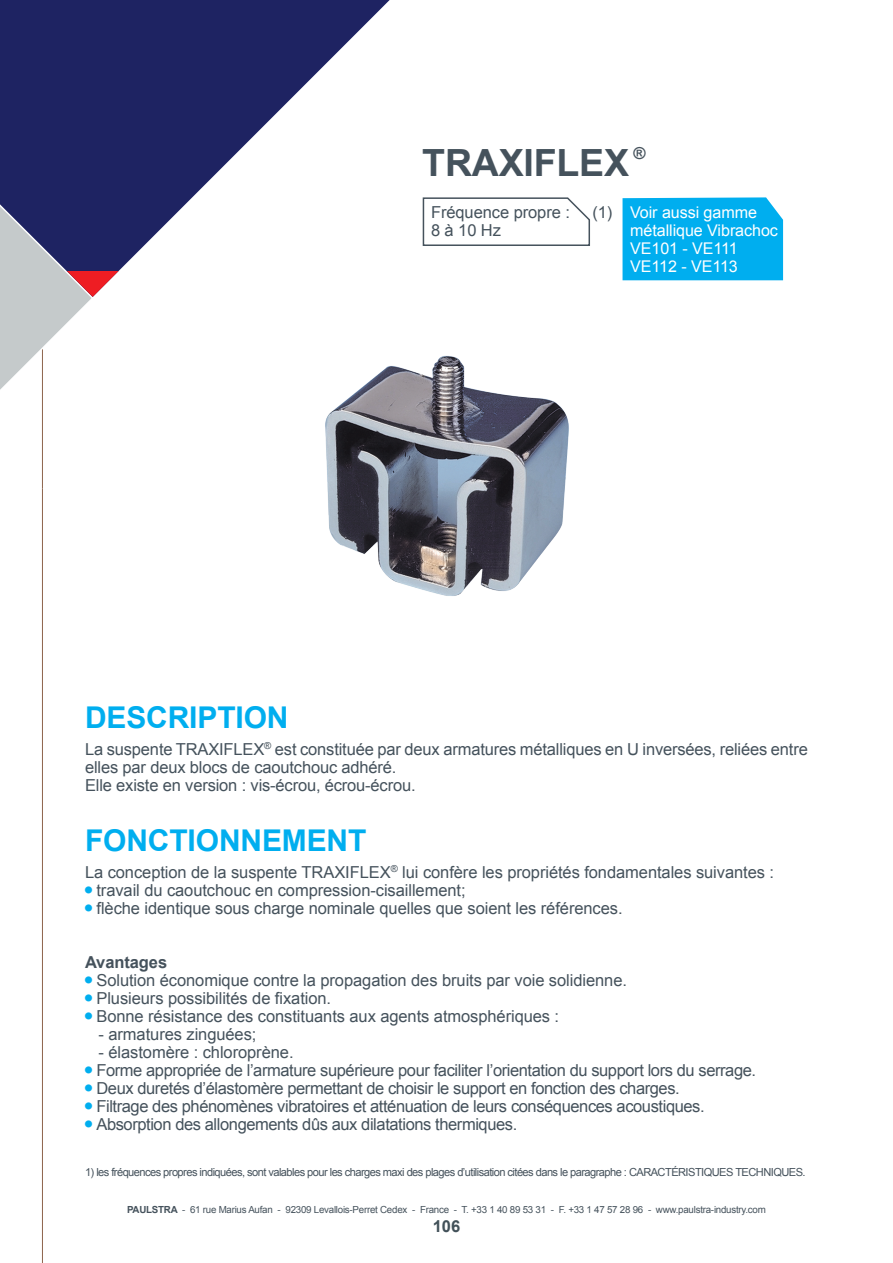
<style>
.page{position:relative;width:893px;height:1263px;background:#fff}
.page>*{position:absolute;margin:0;border:0;box-sizing:border-box;transform-origin:0 0}
.t1{font:700 37.5px "Arial";letter-spacing:-.005em;color:#45525c}
.t2{font:700 30px "Arial";letter-spacing:-.005em;color:#00aeef}
.t3{font:16.5px/18px "Arial";letter-spacing:-.01em;color:#45525c}
.t4{font:700 16.5px "Arial";letter-spacing:-.005em;color:#45525c}
.t5{font:700 16.5px "Arial";color:#425159}
.t6{font:16.2px/18px "Arial";letter-spacing:-.005em;color:#fff}
.t7{font:11.1px "Arial";letter-spacing:-.05em;color:#45525c}
.t8{font:9.75px "Arial";letter-spacing:-.025em;color:#45525c}
.s1{font-weight:700}
</style>
<div class="page">
<hr style="left:42px;top:488px;width:1px;height:775px;background:#8d644c">
<div style="left:622px;top:197px;width:161px;height:83px;background:#00aeef"></div>
<svg style="left:422px;top:197px;width:168px;height:49px"></svg>
<img style="left:325px;top:355px;width:244px;height:241px">
<svg style="left:0;top:0;width:390px;height:390px"></svg>
<div style="left:0;top:31px;width:95px;height:111px;background:#1e2362"></div>
<svg style="left:0;top:142px;width:119px;height:347px"></svg>
<h1 class="t1" style="left:422px;top:138px;width:208px">TRAXIFLEX</h1>
<p class="t4" style="left:633px;top:143px;width:14px">®</p>
<p class="t6" style="left:630px;top:203px;width:149px">Voir aussi gamme métallique Vibrachoc<br>VE101 - VE111<br>VE112 - VE113</p>
<p class="t3" style="left:431px;top:203px;width:140px">Fréquence propre :</p>
<p class="t3" style="left:592px;top:203px;width:21px">(1)</p>
<p class="t3" style="left:431px;top:221px;width:71px">8 à 10 Hz</p>
<h2 class="t2" style="left:85px;top:697px;width:205px">DESCRIPTION</h2>
<p class="t3" style="left:85px;top:740px;width:724px">La suspente TRAXIFLEX<sup>®</sup> est constituée par deux armatures métalliques en U inversées, reliées entre elles par deux blocs de caoutchouc adhéré.<br>Elle existe en version : vis-écrou, écrou-écrou.</p>
<h2 class="t2" style="left:85px;top:820px;width:283px">FONCTIONNEMENT</h2>
<p class="t3" style="left:85px;top:863px;width:691px">La conception de la suspente TRAXIFLEX<sup>®</sup> lui confère les propriétés fondamentales suivantes :</p>
<p class="t3" style="left:85px;top:881px;width:382px"><sup>■</sup> travail du caoutchouc en compression-cisaillement;</p>
<p class="t3" style="left:85px;top:899px;width:539px"><sup>■</sup> flèche identique sous charge nominale quelles que soient les références.</p>
<p class="t4" style="left:85px;top:951px;width:84px">Avantages</p>
<p class="t3" style="left:85px;top:971px;width:543px"><sup>■</sup> Solution économique contre la propagation des bruits par voie solidienne.</p>
<p class="t3" style="left:85px;top:989px;width:248px"><sup>■</sup> Plusieurs possibilités de fixation.</p>
<p class="t3" style="left:85px;top:1007px;width:476px"><sup>■</sup> Bonne résistance des constituants aux agents atmosphériques :</p>
<p class="t3" style="left:99px;top:1025px;width:159px">- armatures zinguées;</p>
<p class="t3" style="left:99px;top:1043px;width:197px">- élastomère : chloroprène.</p>
<p class="t3" style="left:85px;top:1061px;width:673px"><sup>■</sup> Forme appropriée de l’armature supérieure pour faciliter l’orientation du support lors du serrage.</p>
<p class="t3" style="left:85px;top:1079px;width:596px"><sup>■</sup> Deux duretés d’élastomère permettant de choisir le support en fonction des charges.</p>
<p class="t3" style="left:85px;top:1097px;width:621px"><sup>■</sup> Filtrage des phénomènes vibratoires et atténuation de leurs conséquences acoustiques.</p>
<p class="t3" style="left:85px;top:1115px;width:434px"><sup>■</sup> Absorption des allongements dûs aux dilatations thermiques.</p>
<p class="t7" style="left:85px;top:1165px;width:722px">1) les fréquences propres indiquées, sont valables pour les charges maxi des plages d’utilisation citées dans le paragraphe : CARACTÉRISTIQUES TECHNIQUES.</p>
<p class="t8" style="left:127px;top:1203px;width:640px"><span class="s1">PAULSTRA</span> - 61 rue Marius Aufan - 92309 Levallois-Perret Cedex - France - T. +33 1 40 89 53 31 - F. +33 1 47 57 28 96 - www.paulstra-industry.com</p>
<p class="t5" style="left:433px;top:1215px;width:29px">106</p>
</div>
